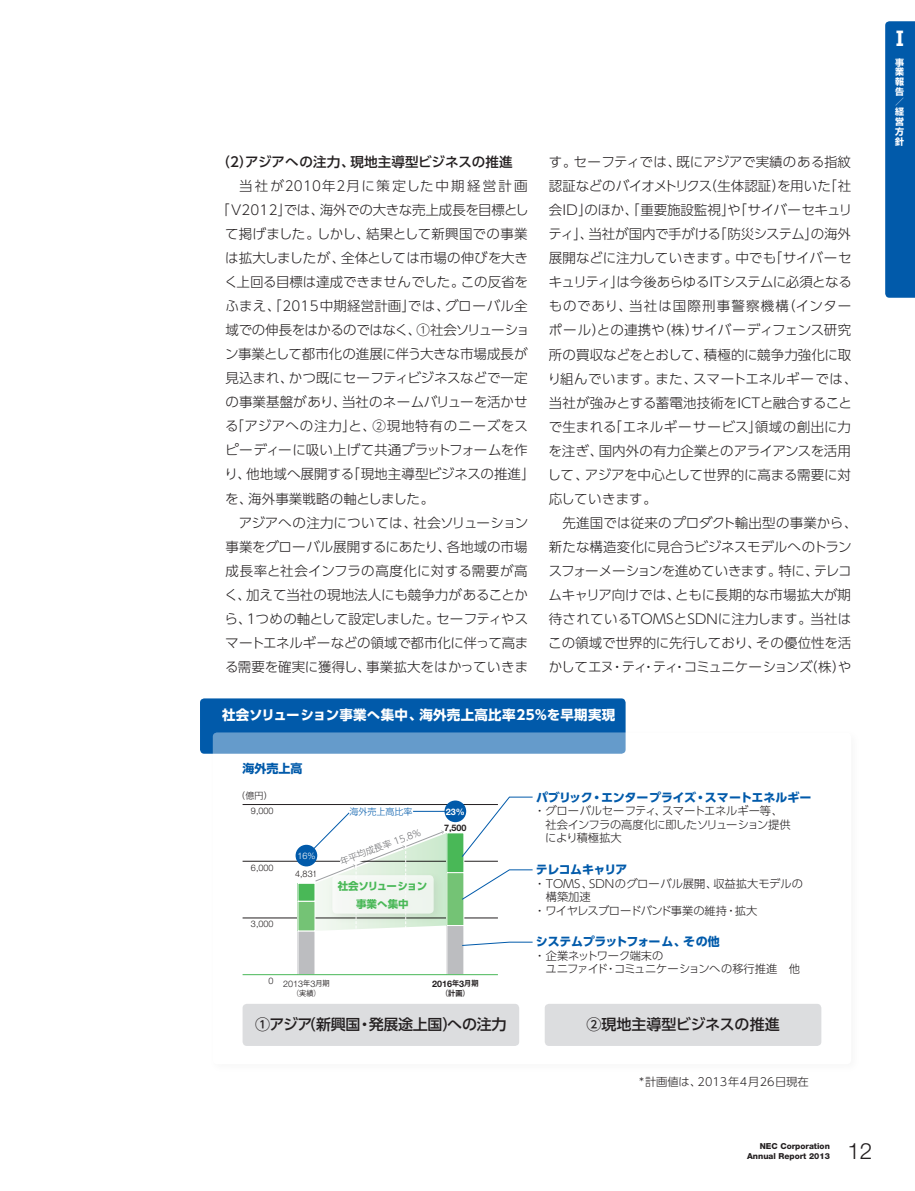
<style>
.page{position:relative;width:915px;height:1191px;background:#fff}
.page>*{position:absolute;margin:0;border:0;box-sizing:border-box;transform-origin:0 0}
.t1{font:300 22.5px "Helvetica Neue";color:#231f20}
.t2{font:700 19.5px "Shin Go Pr 5";color:#fff}
.t3{font:500 15px "UD Shin Go Pro";letter-spacing:-.02em;color:#231f20}
.t4{font:500 15px "UD Shin Go Pro";color:#231f20}
.t5{font:300 13.5px/24px "UD Shin Go Pro";letter-spacing:-.005em;color:#231f20}
.t6{font:300 13.5px "UD Shin Go Pro";letter-spacing:-.035em;color:#231f20}
.t7{font:700 13.5px "UD Shin Go Pro";letter-spacing:.02em;color:#fff}
.t8{font:500 13.5px "UD Shin Go Pro";letter-spacing:.01em;color:#231f20}
.t9{font:300 13.5px "UD Shin Go Pro";letter-spacing:.05em;color:#231f20}
.t10{font:300 13.5px "UD Shin Go Pro";letter-spacing:.015em;color:#231f20}
.t11{font:300 13.5px "UD Shin Go Pro";letter-spacing:.115em;color:#231f20}
.t12{font:700 12px "UD Shin Go Pro";letter-spacing:-.025em;color:#015aaa}
.t13{font:700 12px "UD Shin Go Pro";letter-spacing:-.055em;color:#015aaa}
.t14{font:300 11.25px/13.5px "UD Shin Go Pro";letter-spacing:-.03em;color:#231f20}
.t15{font:300 11.25px "UD Shin Go Pro";letter-spacing:-.005em;color:#231f20}
.t16{font:300 11.25px/13.5px "UD Shin Go Pro";letter-spacing:-.025em;color:#231f20}
.t17{font:300 11.25px "UD Shin Go Pro";letter-spacing:-.035em;color:#231f20}
.t18{font:700 10.5px/17.9px "UD Shin Go Pro";letter-spacing:-.02em;color:#49b857;text-align:center}
.t19{font:300 9px "Helvetica Neue";color:#231f20}
.t20{font:700 9px "Helvetica Neue";color:#231f20}
.t21{font:300 9px "UD Shin Go Pro";color:#6c6d70}
.t22{font:700 9px/9.9px "Shin Go Pr 5";color:#fff;text-align:justify}
.t23{font:300 9px "UD Shin Go Pro";color:#015aaa}
.t24{font:300 9px "UD Shin Go Pro";color:#231f20}
.t25{font:700 9px "Helvetica Neue";color:#fff}
.t26{font:300 9px "Helvetica Neue";color:#fff}
.t27{font:800 8.25px/9.8px "Helvetica Neue";color:#231f20;text-align:right}
.t28{font:7.5px "Koz Go Pro";color:#231f20;scale:.95 1}
.t29{font:700 7.5px "Koz Go Pro";color:#231f20;scale:.95 1}
.s1{font-family:"Koz Go Pro";font-weight:400;font-size:7.5px}
.s2{font-family:"Koz Go Pro";font-size:7.5px}
</style>
<div class="page">
<div style="left:200px;top:698px;width:425px;height:55px;background:#015aaa;border-radius:4px"></div>
<div style="left:207px;top:727px;width:655px;height:348px;background:#231f20;opacity:.1"></div>
<div style="left:213px;top:732px;width:637px;height:332px;background:#fff;border-radius:4px"></div>
<hr style="left:242px;top:917px;width:255px;height:1px;background:#231f20">
<hr style="left:242px;top:861px;width:255px;height:1px;background:#231f20">
<hr style="left:242px;top:804px;width:255px;height:1px;background:#231f20">
<div style="left:298px;top:931px;width:17px;height:43px;background:#bcbdc0"></div>
<div style="left:297px;top:930px;width:18px;height:45px;border:1px solid #fff"></div>
<div style="left:446px;top:925px;width:17px;height:49px;background:#bcbdc0"></div>
<div style="left:446px;top:925px;width:18px;height:50px;border:1px solid #fff"></div>
<div style="left:446px;top:872px;width:17px;height:53px;background:#74c375"></div>
<div style="left:446px;top:872px;width:18px;height:53px;border:1px solid #fff"></div>
<div style="left:446px;top:833px;width:17px;height:39px;background:#49b857"></div>
<hr style="left:242px;top:974px;width:255px;height:1px;background:#49b857">
<div style="left:444px;top:800px;width:22px;height:22px;background:#015aaa;border-radius:50%"></div>
<hr style="left:413px;top:811px;width:32px;height:1px;background:#015aaa">
<svg style="left:289px;top:812px;width:157px;height:119px"></svg>
<div style="left:327px;top:870px;width:118px;height:54px;background:#231f20;opacity:.1"></div>
<div style="left:332px;top:875px;width:101px;height:38px;background:#f1f5f1;border-radius:4px"></div>
<svg style="left:461px;top:796px;width:72px;height:61px"></svg>
<svg style="left:461px;top:869px;width:72px;height:31px"></svg>
<svg style="left:462px;top:941px;width:71px;height:5px"></svg>
<div style="left:242px;top:1003px;width:277px;height:43px;background:#dcdddf;border-radius:4px"></div>
<div style="left:544px;top:1003px;width:277px;height:43px;background:#dcdddf;border-radius:4px"></div>
<div style="left:885px;top:21px;width:29px;height:277px;background:#015aaa"></div>
<p class="t8" style="left:216px;top:151px;width:297px">（2）アジアへの注力、現地主導型ビジネスの推進</p>
<p class="t11" style="left:239px;top:175px;width:290px">当社が2010年2月に策定した中期経営計画</p>
<p class="t5" style="left:216px;top:198px;width:314px">「V2012」では、海外での大きな売上成長を目標とし</p>
<p class="t5" style="left:225px;top:222px;width:304px">て掲げました。しかし、結果として新興国での事業</p>
<p class="t5" style="left:225px;top:246px;width:304px">は拡大しましたが、全体としては市場の伸びを大き</p>
<p class="t5" style="left:224px;top:270px;width:305px">く上回る目標は達成できませんでした。この反省を</p>
<p class="t5" style="left:225px;top:294px;width:304px">ふまえ、「2015中期経営計画」では、グローバル全</p>
<p class="t6" style="left:225px;top:319px;width:305px">域での伸長をはかるのではなく、①社会ソリューショ</p>
<p class="t5" style="left:225px;top:342px;width:304px">ン事業として都市化の進展に伴う大きな市場成長が</p>
<p class="t5" style="left:225px;top:366px;width:303px">見込まれ、かつ既にセーフティビジネスなどで一定</p>
<p class="t5" style="left:225px;top:390px;width:303px">の事業基盤があり、当社のネームバリューを活かせ</p>
<p class="t9" style="left:225px;top:415px;width:304px">る「アジアへの注力」と、②現地特有のニーズをス</p>
<p class="t5" style="left:225px;top:438px;width:304px">ピーディーに吸い上げて共通プラットフォームを作</p>
<p class="t5" style="left:224px;top:462px;width:312px">り、他地域へ展開する「現地主導型ビジネスの推進」</p>
<p class="t5" style="left:225px;top:486px;width:211px">を、海外事業戦略の軸としました。</p>
<p class="t5" style="left:238px;top:510px;width:291px">アジアへの注力については、社会ソリューション</p>
<p class="t5" style="left:225px;top:534px;width:303px">事業をグローバル展開するにあたり、各地域の市場</p>
<p class="t10" style="left:225px;top:559px;width:303px">成長率と社会インフラの高度化に対する需要が高</p>
<p class="t5" style="left:224px;top:582px;width:305px">く、加えて当社の現地法人にも競争力があることか</p>
<p class="t6" style="left:224px;top:607px;width:305px">ら、１つめの軸として設定しました。セーフティやス</p>
<p class="t5" style="left:225px;top:630px;width:304px">マートエネルギーなどの領域で都市化に伴って高ま</p>
<p class="t5" style="left:225px;top:654px;width:304px">る需要を確実に獲得し、事業拡大をはかっていきま</p>
<p class="t5" style="left:547px;top:150px;width:311px">す。セーフティでは、既にアジアで実績のある指紋認証などのバイオメトリクス（生体認証）を用いた「社会ID」のほか、「重要施設監視」や「サイバーセキュリティ」、当社が国内で手がける「防災システム」の海外展開などに注力していきます。中でも「サイバーセキュリティ」は今後あらゆるITシステムに必須となるものであり、当社は国際刑事警察機構（インターポール）との連携や（株）サイバーディフェンス研究所の買収などをとおして、積極的に競争力強化に取り組んでいます。また、スマートエネルギーでは、当社が強みとする蓄電池技術をICTと融合することで生まれる「エネルギーサービス」領域の創出に力を注ぎ、国内外の有力企業とのアライアンスを活用して、アジアを中心として世界的に高まる需要に対応していきます。</p>
<p class="t5" style="left:548px;top:510px;width:311px;text-indent:14px">先進国では従来のプロダクト輸出型の事業から、新たな構造変化に見合うビジネスモデルへのトランスフォーメーションを進めていきます。特に、テレコムキャリア向けでは、ともに長期的な市場拡大が期待されているTOMSとSDNに注力します。当社はこの領域で世界的に先行しており、その優位性を活かしてエヌ・ティ・ティ・コミュニケーションズ（株）や</p>
<p class="t7" style="left:222px;top:704px;width:394px">社会ソリューション事業へ集中、海外売上高比率25％を早期実現</p>
<p class="t12" style="left:242px;top:758px;width:61px">海外売上高</p>
<p class="t24" style="left:236px;top:788px;width:38px">（億円）</p>
<p class="t19" style="left:251px;top:805px;width:24px">9,000</p>
<p class="t23" style="left:349px;top:804px;width:64px">海外売上高比率</p>
<p class="t21" style="left:338px;top:854px;width:87px;rotate:-20deg">年平均成長率 15.8%</p>
<p class="t26" style="left:297px;top:850px;width:20px">16%</p>
<p class="t19" style="left:251px;top:862px;width:24px">6,000</p>
<p class="t19" style="left:295px;top:868px;width:24px">4,831</p>
<p class="t19" style="left:251px;top:918px;width:24px">3,000</p>
<p class="t18" style="left:337px;top:877px;width:91px">社会ソリューション事業へ集中</p>
<p class="t25" style="left:445px;top:806px;width:21px">23%</p>
<p class="t20" style="left:444px;top:822px;width:24px">7,500</p>
<p class="t19" style="left:268px;top:975px;width:7px">0</p>
<p class="t19" style="left:283px;top:978px;width:48px">2013<span class="s1">年</span>3<span class="s1">月期</span></p>
<p class="t28" style="left:292px;top:988px;width:31px">（実績）</p>
<p class="t20" style="left:432px;top:977px;width:48px">2016<span class="s2">年</span>3<span class="s2">月期</span></p>
<p class="t29" style="left:441px;top:988px;width:31px">（計画）</p>
<p class="t12" style="left:536px;top:787px;width:277px">パブリック・エンタープライズ・スマートエネルギー</p>
<p class="t14" style="left:545px;top:804px;width:247px;text-indent:-11px">・ グローバルセーフティ、スマートエネルギー等、社会インフラの高度化に即したソリューション提供により積極拡大</p>
<p class="t13" style="left:536px;top:859px;width:93px">テレコムキャリア</p>
<p class="t15" style="left:534px;top:874px;width:270px">・ TOMS、SDNのグローバル展開、収益拡大モデルの</p>
<p class="t15" style="left:545px;top:887px;width:46px">構築加速</p>
<p class="t17" style="left:534px;top:901px;width:225px">・ ワイヤレスブロードバンド事業の維持・拡大</p>
<p class="t12" style="left:535px;top:932px;width:185px">システムプラットフォーム、その他</p>
<p class="t16" style="left:545px;top:948px;width:256px;text-indent:-11px">・ 企業ネットワーク端末の<br>ユニファイド・コミュニケーションへの移行推進　他</p>
<p class="t3" style="left:255px;top:1012px;width:253px">①アジア（新興国・発展途上国）への注力</p>
<p class="t4" style="left:586px;top:1012px;width:195px">②現地主導型ビジネスの推進</p>
<p class="t15" style="left:639px;top:1073px;width:171px">*計画値は、2013年4月26日現在</p>
<p class="t27" style="left:746px;top:1141px;width:84px">NEC Corporation<br>Annual Report 2013</p>
<h1 class="t1" style="left:847px;top:1137px;width:27px">12</h1>
<h2 class="t2" style="left:889px;top:24px;width:15px">Ⅰ</h2>
<p class="t22" style="left:894px;top:57px;width:10px">事業報告／経営方針</p>
</div>
